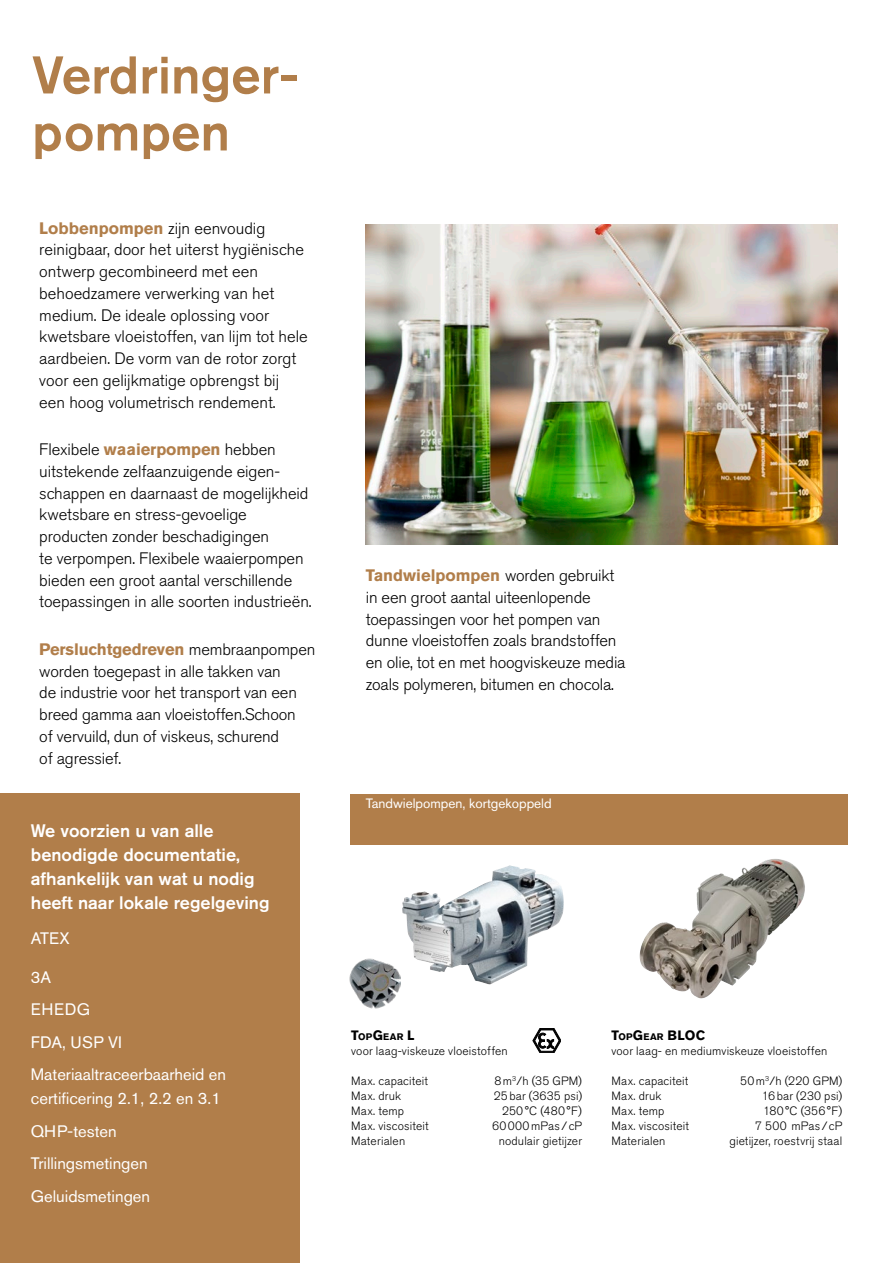
<style>
.page{position:relative;width:893px;height:1263px;background:#fff}
.page>*{position:absolute;margin:0;border:0;box-sizing:border-box;transform-origin:0 0}
.Headline__Large__gre{font:500 52.5px/57px "Akzidenz Grotesk Pro";color:#b17e4a}
.Body_Copy__16pt_Lead{font:500 18px/24px "Akzidenz Grotesk Pro";color:#fff}
.Body_Copy__16pt_Lead-2{font:300 16.5px/21.8px "Akzidenz Grotesk Pro";letter-spacing:-.005em;color:#000}
.Bullet_list__green_b{font:16.5px/24px "Akzidenz Grotesk Pro";color:#fff}
.Body_Copy__16pt_Lead-3{font:16.5px "Akzidenz Grotesk Pro";color:#fff}
.t1{font:13.5px "Akzidenz Grotesk Pro";color:#fff}
.Sub-Headline__Black{font:700 13.5px "Akzidenz Grotesk Pro";color:#000}
.t2{font:300 12px "Akzidenz Grotesk Pro";letter-spacing:.015em;color:#000}
.Sub-Headline__Black-2{font:700 9.45px "Akzidenz Grotesk Pro";color:#000}
.s1{font-weight:700;color:#b17e4a}
.s2{font-size:13.5px}
.s3{font-size:9.45px}
</style>
<div class="page">
<img style="left:639px;top:860px;width:134px;height:139px">
<div style="left:351px;top:812px;width:497px;height:33px;background:#b17e4a"></div>
<img style="left:350px;top:958px;width:50px;height:50px">
<svg style="left:533px;top:1028px;width:28px;height:25px"></svg>
<img style="left:402px;top:865px;width:162px;height:120px">
<div style="left:351px;top:794px;width:497px;height:32px;background:#b17e4a"></div>
<div style="left:0;top:793px;width:300px;height:470px;background:#b17e4a"></div>
<img style="left:366px;top:224px;width:471px;height:320px">
<p class="Headline__Large__gre" style="left:32px;top:46px;width:264px">Verdringer&shy;pompen</p>
<p class="Body_Copy__16pt_Lead-2" style="left:39px;top:217px;width:270px"><span class="s1">Lobbenpompen</span> zijn eenvoudig reinigbaar, door het uiterst hygiënische ontwerp gecombineerd met een behoedzamere verwerking van het medium. De ideale oplossing voor kwetsbare vloeistoffen, van lijm tot hele aardbeien. De vorm van de rotor zorgt voor een gelijkmatige opbrengst bij een hoog volumetrisch rendement.</p>
<p class="Body_Copy__16pt_Lead-2" style="left:39px;top:438px;width:274px">Flexibele <span class="s1">waaierpompen</span> hebben uitstekende zelfaanzuigende eigen&shy;schappen en daarnaast de mogelijkheid kwetsbare en stress-gevoelige producten zonder beschadigingen<br>te verpompen. Flexibele waaierpompen bieden een groot aantal verschillende toepassingen in alle soorten industrieën.</p>
<p class="Body_Copy__16pt_Lead-2" style="left:39px;top:638px;width:278px"><span class="s1">Persluchtgedreven</span> membraanpompen worden toegepast in alle takken van<br>de industrie voor het transport van een breed gamma aan vloeistoffen.Schoon<br>of vervuild, dun of viskeus, schurend<br>of agressief.</p>
<p class="Body_Copy__16pt_Lead" style="left:31px;top:818px;width:240px">We voorzien u van alle benodigde documentatie, afhankelijk van wat u nodig heeft naar lokale regelgeving</p>
<p class="Body_Copy__16pt_Lead-3" style="left:31px;top:927px;width:40px">ATEX</p>
<p class="Bullet_list__green_b" style="left:31px;top:965px;width:22px">3A</p>
<p class="Bullet_list__green_b" style="left:31px;top:997px;width:61px">EHEDG</p>
<p class="Bullet_list__green_b" style="left:31px;top:1030px;width:93px">FDA, USP VI</p>
<p class="Bullet_list__green_b" style="left:31px;top:1062px;width:197px">Materiaaltraceerbaarheid en certificering 2.1, 2.2 en 3.1</p>
<p class="Bullet_list__green_b" style="left:31px;top:1119px;width:87px">QHP-testen</p>
<p class="Bullet_list__green_b" style="left:31px;top:1151px;width:118px">Trillingsmetingen</p>
<p class="Bullet_list__green_b" style="left:31px;top:1184px;width:121px">Geluidsmetingen</p>
<p class="Body_Copy__16pt_Lead-2" style="left:366px;top:564px;width:261px"><span class="s1">Tandwielpompen</span> worden gebruikt in een groot aantal uiteenlopende toepassingen voor het pompen van dunne vloeistoffen zoals brandstoffen en olie, tot en met hoogviskeuze media zoals polymeren, bitumen en chocola.</p>
<p class="t1" style="left:366px;top:794px;width:187px">Tandwielpompen, kortgekoppeld</p>
<p class="Sub-Headline__Black-2" style="left:351px;top:1030px;width:64px"><span class="s2">T</span>OP<span class="s2">G</span>EAR <span class="s2">L</span></p>
<p class="t2" style="left:351px;top:1043px;width:158px">voor laag-viskeuze vloeistoffen</p>
<p class="t2" style="left:351px;top:1073px;width:78px">Max. capaciteit</p>
<p class="t2" style="left:494px;top:1073px;width:89px">8m<sup>3</sup>/h (35 GPM)</p>
<p class="t2" style="left:351px;top:1088px;width:51px">Max. druk</p>
<p class="t2" style="left:494px;top:1088px;width:90px">25bar (3635 psi)</p>
<p class="t2" style="left:351px;top:1103px;width:54px">Max. temp</p>
<p class="t2" style="left:502px;top:1103px;width:81px">250°C (480°F)</p>
<p class="t2" style="left:351px;top:1118px;width:79px">Max. viscositeit</p>
<p class="t2" style="left:492px;top:1118px;width:91px">60000mPas/cP</p>
<p class="t2" style="left:351px;top:1133px;width:56px">Materialen</p>
<p class="t2" style="left:499px;top:1133px;width:85px">nodulair gietijzer</p>
<p class="Sub-Headline__Black" style="left:611px;top:1026px;width:66px">T<span class="s3">OP</span>G<span class="s3">EAR</span> BLO</p>
<p class="Sub-Headline__Black" style="left:696px;top:1026px;width:11px">C</p>
<p class="t2" style="left:611px;top:1043px;width:217px">voor laag- en mediumviskeuze vloeistoffen</p>
<p class="t2" style="left:611px;top:1073px;width:78px">Max. capaciteit</p>
<p class="t2" style="left:740px;top:1073px;width:104px">50m<sup>3</sup>/h (220 GPM)</p>
<p class="t2" style="left:611px;top:1088px;width:51px">Max. druk</p>
<p class="t2" style="left:762px;top:1088px;width:82px">16bar (230 psi)</p>
<p class="t2" style="left:611px;top:1103px;width:54px">Max. temp</p>
<p class="t2" style="left:763px;top:1103px;width:81px">180°C (356°F)</p>
<p class="t2" style="left:611px;top:1118px;width:79px">Max. viscositeit</p>
<p class="t2" style="left:755px;top:1118px;width:89px">7 500 mPas/cP</p>
<p class="t2" style="left:611px;top:1133px;width:56px">Materialen</p>
<p class="t2" style="left:729px;top:1133px;width:114px">gietijzer, roestvrij staal</p>
</div>
